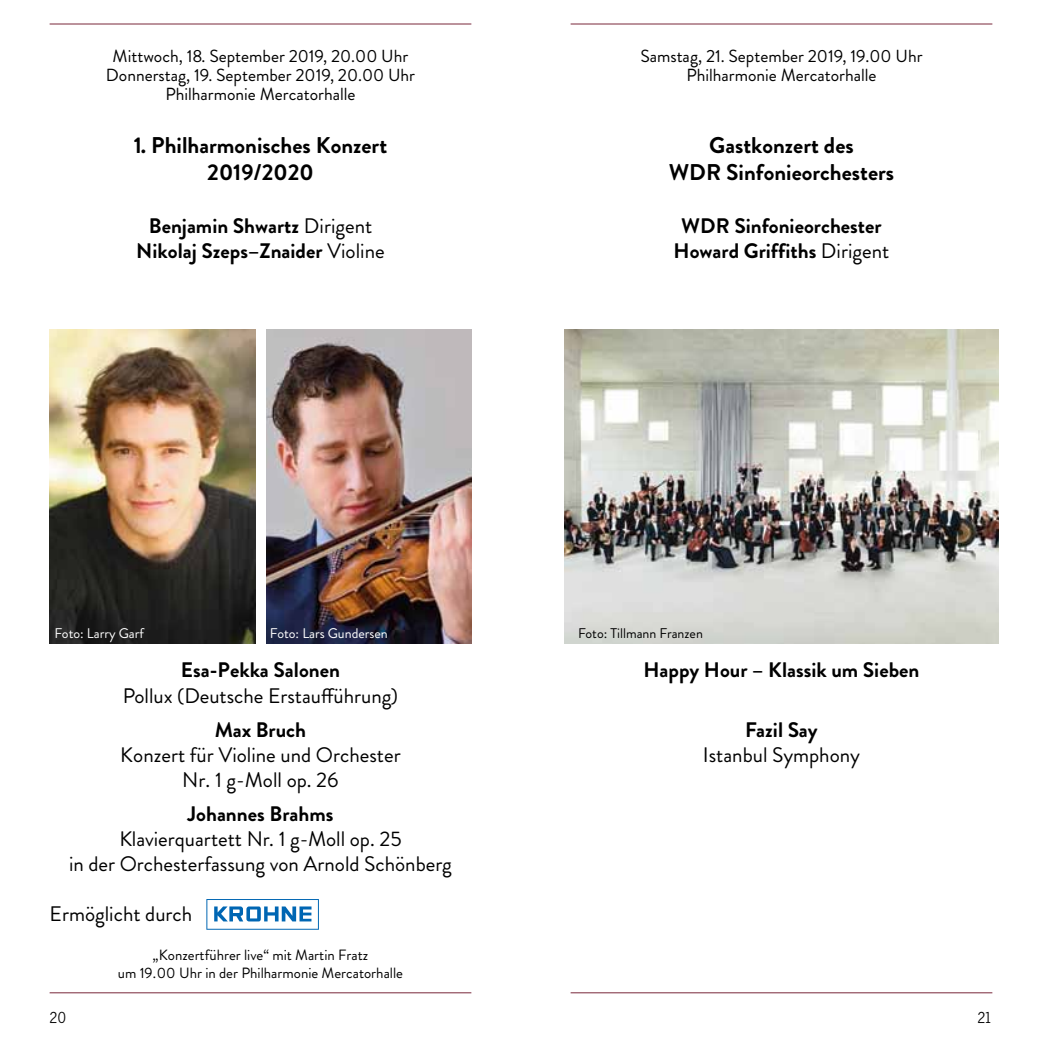
<style>
.page{position:relative;width:1042px;height:1042px;background:#fff}
.page>*{position:absolute;margin:0;border:0;box-sizing:border-box;transform-origin:0 0}
.t1{font:700 22.75px/27.3px "Brandon";color:#000;text-align:center}
.t2{font:21px/25.2px "Brandon";color:#000;text-align:center}
.t3{font:700 21px/25.2px "Brandon";color:#000;text-align:center}
.t4{font:17.5px/19.2px "Brandon";color:#000;text-align:center}
.t5{font:15.75px "News Gothic BQ";color:#000}
.t6{font:14.88px/17.8px "Brandon";color:#000;text-align:center}
.t7{font:14px "Brandon";color:#fff}
.t8{font:14px "Brandon";color:#000}
.s1{font-weight:400}
</style>
<div class="page">
<hr style="left:50px;top:24px;width:421px;height:1px;background:#79283b">
<hr style="left:570px;top:24px;width:422px;height:1px;background:#79283b">
<hr style="left:50px;top:992px;width:421px;height:1px;background:#79283b">
<hr style="left:570px;top:992px;width:422px;height:1px;background:#79283b">
<svg style="left:206px;top:899px;width:113px;height:31px"></svg>
<img style="left:50px;top:329px;width:205px;height:314px">
<img style="left:266px;top:329px;width:205px;height:314px">
<img style="left:564px;top:329px;width:434px;height:314px">
<p class="t4" style="left:106px;top:47px;width:311px">Mittwoch, 18. September 2019, 20.00 Uhr<br>Donnerstag, 19. September 2019, 20.00 Uhr<br>Philharmonie Mercatorhalle</p>
<p class="t1" style="left:134px;top:132px;width:255px">1. Philharmonisches Konzert<br>2019/2020</p>
<p class="t3" style="left:136px;top:213px;width:250px">Benjamin Shwartz <span class="s1">Dirigent<br></span>Nikolaj Szeps–Znaider <span class="s1">Violine</span></p>
<p class="t4" style="left:640px;top:47px;width:284px">Samstag, 21. September 2019, 19.00 Uhr<br>Philharmonie Mercatorhalle</p>
<p class="t1" style="left:669px;top:132px;width:227px">Gastkonzert des<br>WDR Sinfonieorchesters</p>
<p class="t3" style="left:673px;top:213px;width:217px">WDR Sinfonieorchester<br>Howard Griffiths <span class="s1">Dirigent</span></p>
<p class="t7" style="left:54px;top:624px;width:91px">Foto: Larry Garf</p>
<p class="t7" style="left:270px;top:624px;width:119px">Foto: Lars Gundersen</p>
<p class="t3" style="left:181px;top:658px;width:161px">Esa-Pekka Salonen</p>
<p class="t2" style="left:123px;top:683px;width:277px">Pollux (Deutsche Erstaufführung)</p>
<p class="t3" style="left:215px;top:717px;width:93px">Max Bruch</p>
<p class="t2" style="left:120px;top:742px;width:282px">Konzert für Violine und Orchester<br>Nr. 1 g-Moll op. 26</p>
<p class="t3" style="left:187px;top:801px;width:147px">Johannes Brahms</p>
<p class="t2" style="left:69px;top:827px;width:384px">Klavierquartett Nr. 1 g-Moll op. 25<br>in der Orchesterfassung von Arnold Schönberg</p>
<p class="t2" style="left:50px;top:901px;width:144px">Ermöglicht durch</p>
<p class="t6" style="left:118px;top:946px;width:287px">„Konzertführer live“ mit Martin Fratz<br>um 19.00 Uhr in der Philharmonie Mercatorhalle</p>
<p class="t8" style="left:578px;top:624px;width:126px">Foto: Tillmann Franzen</p>
<p class="t3" style="left:643px;top:658px;width:277px">Happy Hour – Klassik um Sieben</p>
<p class="t3" style="left:745px;top:717px;width:74px">Fazil Say</p>
<p class="t2" style="left:703px;top:742px;width:159px">Istanbul Symphony</p>
<p class="t5" style="left:50px;top:1009px;width:18px">20</p>
<p class="t5" style="left:977px;top:1009px;width:16px">21</p>
</div>
